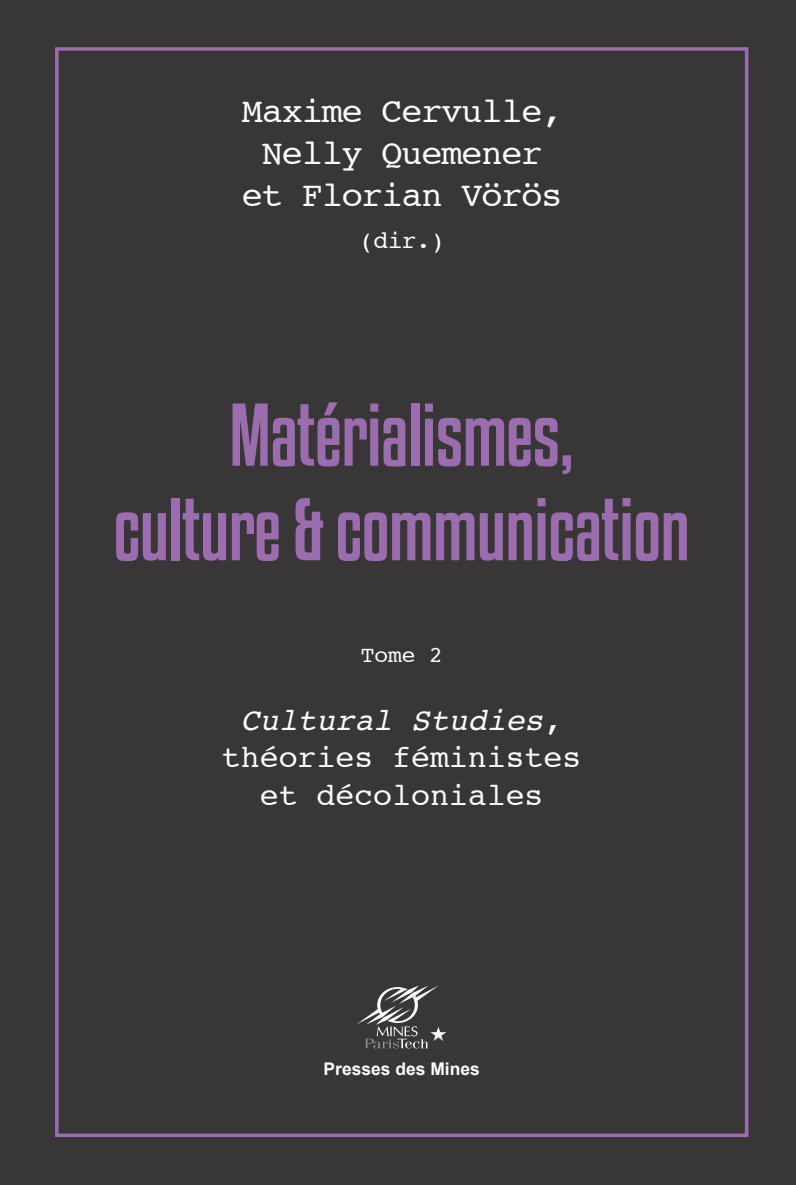
<style>
.page{position:relative;width:796px;height:1185px;background:#fff}
.page>*{position:absolute;margin:0;border:0;box-sizing:border-box;transform-origin:0 0}
.Titre{font:78.75px/94.5px "Kenyan Coffee Rg";letter-spacing:-.015em;color:#9b6dae;text-align:center}
.T_Resume{font:35px/42px "Courier";letter-spacing:-.03em;color:#fff;text-align:center}
.sous-titre{font:31.5px/37.8px "Courier";color:#fff;text-align:center}
.T_Resume-2{font:24.5px "Courier";color:#fff}
.Tomaison-4e{font:22.75px "Courier";color:#fff}
.t1{font:700 17.5px "Arial";color:#fff}
.s1{font-style:italic}
</style>
<div class="page">
<div style="left:0;top:0;width:795px;height:1185px;background:#393637"></div>
<div style="left:55px;top:47px;width:693px;height:1090px;border:4px solid #9b6dae"></div>
<svg style="left:357px;top:985px;width:89px;height:63px"></svg>
<p class="T_Resume" style="left:242px;top:89px;width:322px">Maxime Cervulle,<br>Nelly Quemener et Florian Vörös</p>
<p class="T_Resume-2" style="left:359px;top:221px;width:87px">(dir.)</p>
<p class="Titre" style="left:113px;top:387px;width:578px">Matérialismes,<br>culture &amp; communication</p>
<p class="Tomaison-4e" style="left:360px;top:637px;width:83px">Tome 2</p>
<p class="sous-titre" style="left:222px;top:700px;width:361px"><span class="s1">Cultural Studies</span>, théories féministes et décoloniales</p>
<p class="t1" style="left:323px;top:1057px;width:157px">Presses des Mines</p>
</div>
